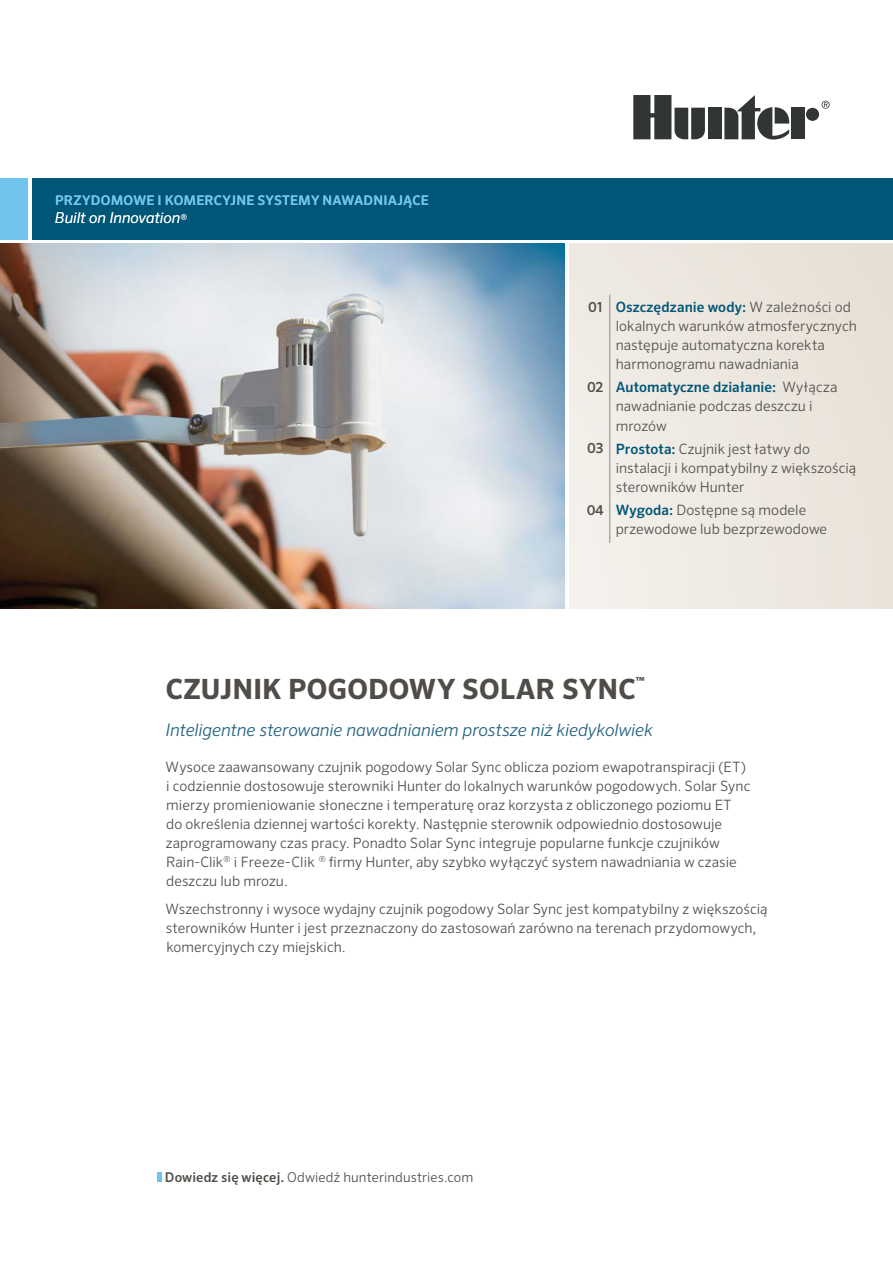
<style>
.page{position:relative;width:893px;height:1263px;background:#fff}
.page>*{position:absolute;margin:0;border:0;box-sizing:border-box;transform-origin:0 0}
.t1{font:700 27.9px "Sero Pro";letter-spacing:.005em;color:#504d49}
.t2{font:italic 300 17.25px "Sero Pro";letter-spacing:-.01em;color:#20607e}
.t3{font:italic 300 15px "Sero Pro";color:#fff}
.t4{font:300 14.25px/19px "Sero Pro";letter-spacing:.005em;color:#504d49}
.t5{font:300 13.5px "Sero Pro";letter-spacing:.01em;color:#504d49}
.t6{font:500 13.2px "Sero Pro";letter-spacing:.015em;color:#71c3ed}
.t7{font:700 11.1px "Sero Pro";color:#504d49}
.s1{font-style:normal;font-size:12px}
.s2{font-weight:500;font-size:13.8px}
.s3{font-weight:500;color:#005676}
.s4{font-weight:500;font-size:13.65px}
.s5{font-weight:500}
</style>
<div class="page">
<div style="left:569px;top:244px;width:324px;height:364px;background:#ede7e0"></div>
<svg style="left:822px;top:101px;width:8px;height:8px"></svg>
<div style="left:708px;top:108px;width:13px;height:31px;background:#323535"></div>
<div style="left:806px;top:108px;width:13px;height:13px;background:#323535;border-radius:50%"></div>
<div style="left:791px;top:108px;width:14px;height:31px;background:#323535"></div>
<svg style="left:724px;top:95px;width:66px;height:45px"></svg>
<svg style="left:633px;top:95px;width:72px;height:45px"></svg>
<div style="left:32px;top:178px;width:861px;height:61px;background:#005676"></div>
<div style="left:0;top:178px;width:28px;height:61px;background:#71c3ed"></div>
<hr style="left:158px;top:1172px;width:4px;height:10px;background:#71c3ed">
<hr style="left:609px;top:295px;width:1px;height:80px;background:#908a86">
<hr style="left:609px;top:375px;width:1px;height:61px;background:#908a86">
<hr style="left:609px;top:436px;width:1px;height:62px;background:#908a86">
<hr style="left:609px;top:498px;width:1px;height:45px;background:#908a86">
<img style="left:0;top:244px;width:564px;height:364px">
<p class="t6" style="left:55px;top:192px;width:375px">PRZYDOMOWE I KOMERCYJNE SYSTEMY NAWADNIAJĄCE</p>
<p class="t3" style="left:55px;top:208px;width:134px">Built on Innovation<span class="s1">®</span></p>
<p class="t4" style="left:616px;top:297px;width:243px;text-indent:-28px"><span class="s2">01</span> <span class="s3">Oszczędzanie wody:</span> W zależności od lokalnych warunków atmosferycznych następuje automatyczna korekta harmonogramu nawadniania</p>
<p class="t4" style="left:616px;top:378px;width:223px;text-indent:-29px"><span class="s2">02</span> <span class="s3">Automatyczne działanie:</span> Wyłącza nawadnianie podczas deszczu i mrozów</p>
<p class="t4" style="left:616px;top:439px;width:242px;text-indent:-29px"><span class="s2">03</span> <span class="s3">Prostota:</span> Czujnik jest łatwy do instalacji i kompatybilny z większością sterowników Hunter</p>
<p class="t4" style="left:616px;top:500px;width:213px;text-indent:-29px"><span class="s4">04</span> <span class="s3">Wygoda:</span> Dostępne są modele przewodowe lub bezprzewodowe</p>
<h1 class="t1" style="left:166px;top:672px;width:471px">CZUJNIK POGODOWY SOLAR SYNC</h1>
<p class="t7" style="left:636px;top:674px;width:11px">™</p>
<p class="t2" style="left:165px;top:720px;width:489px">Inteligentne sterowanie nawadnianiem prostsze niż kiedykolwiek</p>
<p class="t4" style="left:166px;top:757px;width:586px">Wysoce zaawansowany czujnik pogodowy Solar Sync oblicza poziom ewapotranspiracji (ET) i codziennie dostosowuje sterowniki Hunter do lokalnych warunków pogodowych. Solar Sync mierzy promieniowanie słoneczne i temperaturę oraz korzysta z obliczonego poziomu ET<br>do określenia dziennej wartości korekty. Następnie sterownik odpowiednio dostosowuje zaprogramowany czas pracy. Ponadto Solar Sync integruje popularne funkcje czujników Rain-Clik<sup>®</sup> i Freeze-Clik <sup>®</sup> firmy Hunter, aby szybko wyłączyć system nawadniania w czasie deszczu lub mrozu.</p>
<p class="t4" style="left:166px;top:899px;width:604px">Wszechstronny i wysoce wydajny czujnik pogodowy Solar Sync jest kompatybilny z większością sterowników Hunter i jest przeznaczony do zastosowań zarówno na terenach przydomowych, komercyjnych czy miejskich.</p>
<p class="t5" style="left:165px;top:1169px;width:310px"><span class="s5">Dowiedz się więcej.</span> Odwiedź hunterindustries.com</p>
</div>
